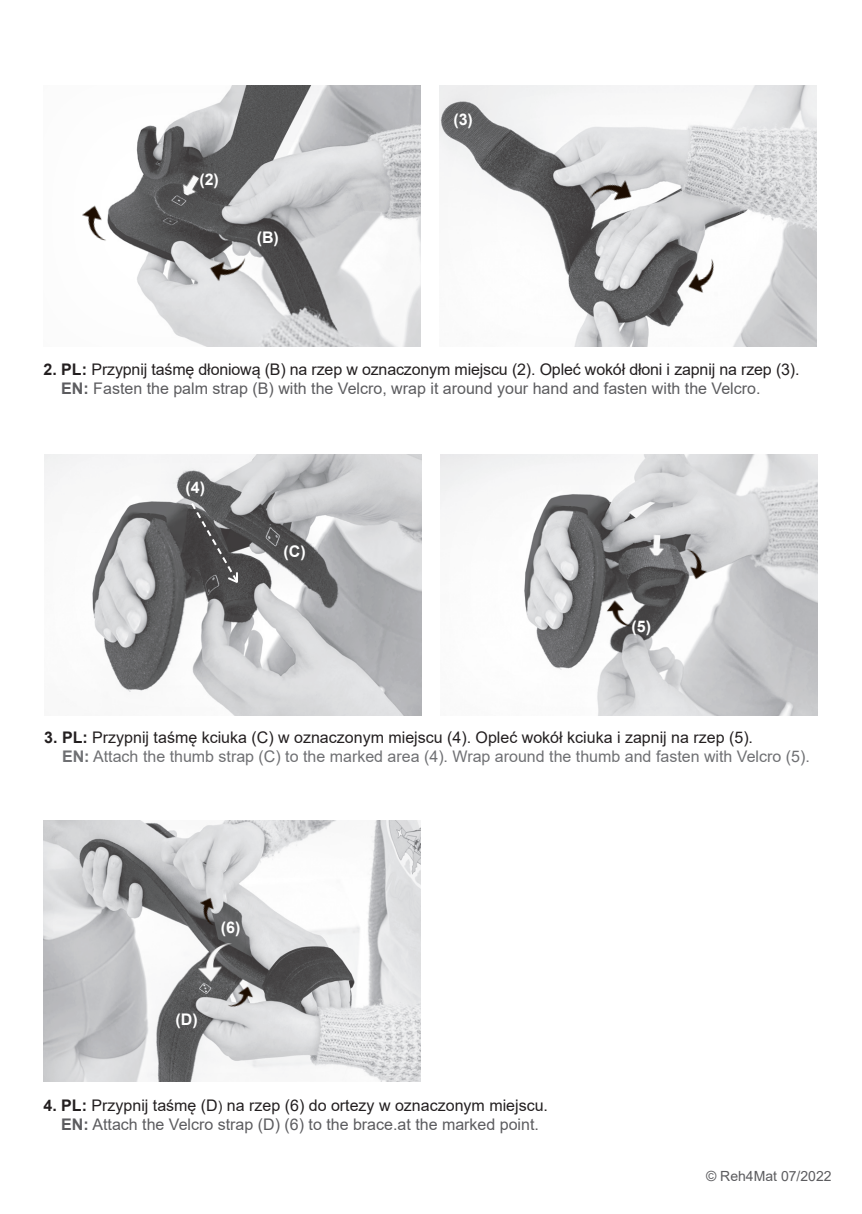
<style>
.page{position:relative;width:862px;height:1214px;background:#fff}
.page>*{position:absolute;margin:0;border:0;box-sizing:border-box;transform-origin:0 0}
.t1{font:16px "Arial";color:#231f20}
.t2{font:16px "Arial";color:#5c5c5f}
.t3{font:16px "Arial";color:#6f7073}
.t4{font:700 16px "Arial";color:#fff}
.t5{font:14px "Arial";color:#5c5c5f}
.s1{font-weight:700}
.s2{font-size:14px}
</style>
<div class="page">
<div style="left:43px;top:818px;width:380px;height:264px;background:#231f20;opacity:.03"></div>
<svg style="left:187px;top:933px;width:53px;height:53px"></svg>
<img style="left:223px;top:979px;width:37px;height:36px">
<div style="left:43px;top:83px;width:380px;height:263px;background:#231f20;opacity:.03"></div>
<div style="left:439px;top:83px;width:380px;height:264px;background:#231f20;opacity:.03"></div>
<svg style="left:170px;top:159px;width:47px;height:46px;background:#5b5b5c"></svg>
<img style="left:583px;top:159px;width:60px;height:61px">
<img style="left:678px;top:254px;width:49px;height:49px">
<img style="left:203px;top:245px;width:47px;height:49px">
<img style="left:69px;top:199px;width:48px;height:47px">
<div style="left:44px;top:452px;width:379px;height:265px;background:#231f20;opacity:.03"></div>
<div style="left:440px;top:452px;width:379px;height:265px;background:#231f20;opacity:.03"></div>
<img style="left:600px;top:596px;width:36px;height:36px">
<img style="left:676px;top:543px;width:41px;height:41px">
<svg style="left:640px;top:523px;width:35px;height:35px"></svg>
<svg style="left:189px;top:500px;width:51px;height:84px;background:#575657"></svg>
<img style="left:187px;top:890px;width:39px;height:39px">
<p class="t4" style="left:199px;top:168px;width:21px">(2)</p>
<p class="t4" style="left:257px;top:225px;width:24px">(B)</p>
<p class="t4" style="left:453px;top:108px;width:21px">(3)</p>
<p class="t1" style="left:44px;top:358px;width:757px"><span class="s1">2. PL:</span> Przypnij taśmę dłoniową (B) na rzep w oznaczonym miejscu (2). Opleć wokół dłoni i zapnij na rzep (3).</p>
<p class="t2" style="left:61px;top:377px;width:701px"><span class="s1">EN:</span> Fasten the palm strap (B) with the Velcro, wrap it around your hand and fasten with the Velcro.</p>
<p class="t4" style="left:186px;top:475px;width:21px">(4)</p>
<p class="t4" style="left:283px;top:540px;width:24px">(C)</p>
<p class="t4" style="left:631px;top:615px;width:21px">(5)</p>
<p class="t1" style="left:44px;top:726px;width:710px"><span class="s1">3. PL:</span> Przypnij taśmę kciuka (C) w oznaczonym miejscu (4). Opleć wokół kciuka i zapnij na rzep (5).</p>
<p class="t3" style="left:62px;top:745px;width:749px"><span class="s1">EN:</span> Attach the thumb strap (C) to the marked area (4). Wrap around the thumb and fasten with Velcro (5).</p>
<p class="t4" style="left:221px;top:916px;width:21px">(6)</p>
<p class="t4" style="left:175px;top:1007px;width:24px">(D)</p>
<p class="t1" style="left:44px;top:1093px;width:506px"><span class="s1">4. PL:</span> Przypnij taśmę (D<span class="s2">)</span> na rzep (6) do ortezy w oznaczonym miejscu.</p>
<p class="t2" style="left:61px;top:1113px;width:479px"><span class="s1">EN:</span> Attach the Velcro strap (D) (6) to the brace.at the marked point.</p>
<p class="t5" style="left:706px;top:1165px;width:127px">© Reh4Mat 07/2022</p>
</div>
